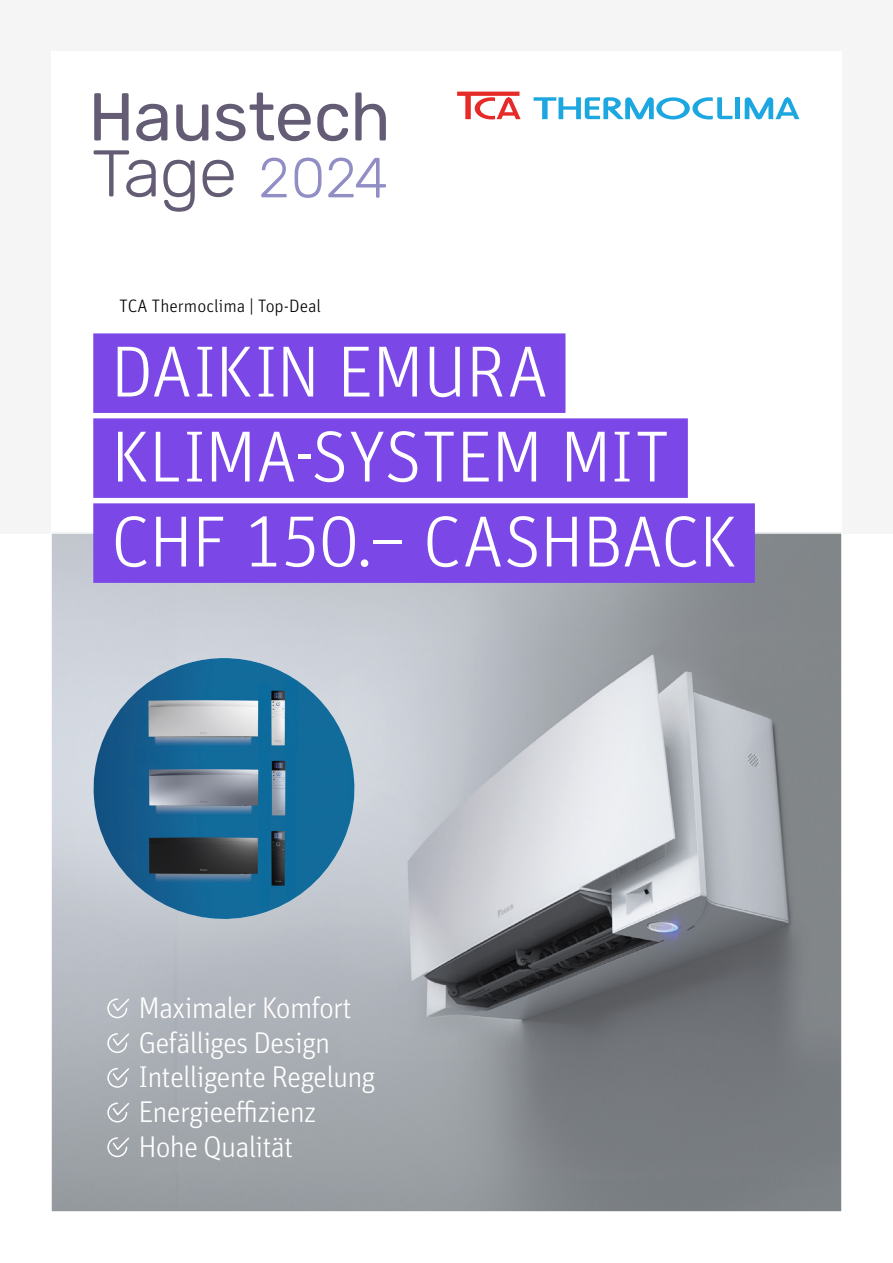
<style>
.page{position:relative;width:893px;height:1263px;background:#fff}
.page>*{position:absolute;margin:0;border:0;box-sizing:border-box;transform-origin:0 0}
.t1{font:300 72.3px/84.9px "Unit OT";letter-spacing:-.015em;color:#fff}
.t2{font:300 30px/34.8px "Unit OT";letter-spacing:-.03em;color:#fff}
.t3{font:300 18px "Unit OT";color:#000}
</style>
<div class="page">
<div style="left:0;top:0;width:893px;height:534px;background:#f5f5f5"></div>
<div style="left:51px;top:51px;width:791px;height:831px;background:#fff"></div>
<img style="left:53px;top:535px;width:787px;height:675px">
<div style="left:93px;top:333px;width:472px;height:80px;background:#7b47e7"></div>
<div style="left:93px;top:418px;width:595px;height:80px;background:#7b47e7"></div>
<div style="left:93px;top:503px;width:662px;height:80px;background:#7b47e7"></div>
<div style="left:79px;top:643px;width:290px;height:15px;background:#cdd2db"></div>
<img style="left:79px;top:658px;width:290px;height:276px">
<svg style="left:745px;top:97px;width:54px;height:22px"></svg>
<svg style="left:457px;top:92px;width:64px;height:27px"></svg>
<div style="left:735px;top:97px;width:5px;height:22px;background:#1da7e0"></div>
<svg style="left:534px;top:97px;width:198px;height:22px"></svg>
<svg style="left:107px;top:997px;width:24px;height:22px"></svg>
<svg style="left:107px;top:1032px;width:24px;height:22px"></svg>
<svg style="left:107px;top:1067px;width:24px;height:21px"></svg>
<svg style="left:107px;top:1101px;width:24px;height:22px"></svg>
<svg style="left:107px;top:1136px;width:24px;height:22px"></svg>
<svg style="left:94px;top:150px;width:140px;height:62px"></svg>
<svg style="left:94px;top:92px;width:217px;height:49px"></svg>
<svg style="left:317px;top:92px;width:69px;height:49px"></svg>
<svg style="left:261px;top:158px;width:125px;height:40px"></svg>
<p class="t3" style="left:119px;top:295px;width:204px">TCA Thermoclima | Top-Deal</p>
<h1 class="t1" style="left:111px;top:329px;width:628px">DAIKIN EMURA<br>KLIMA-SYSTEM MIT<br>CHF 150.– CASHBACK</h1>
<p class="t2" style="left:138px;top:990px;width:239px">Maximaler Komfort<br>Gefälliges Design<br>Intelligente Regelung<br>Energieeffizienz<br>Hohe Qualität</p>
</div>
